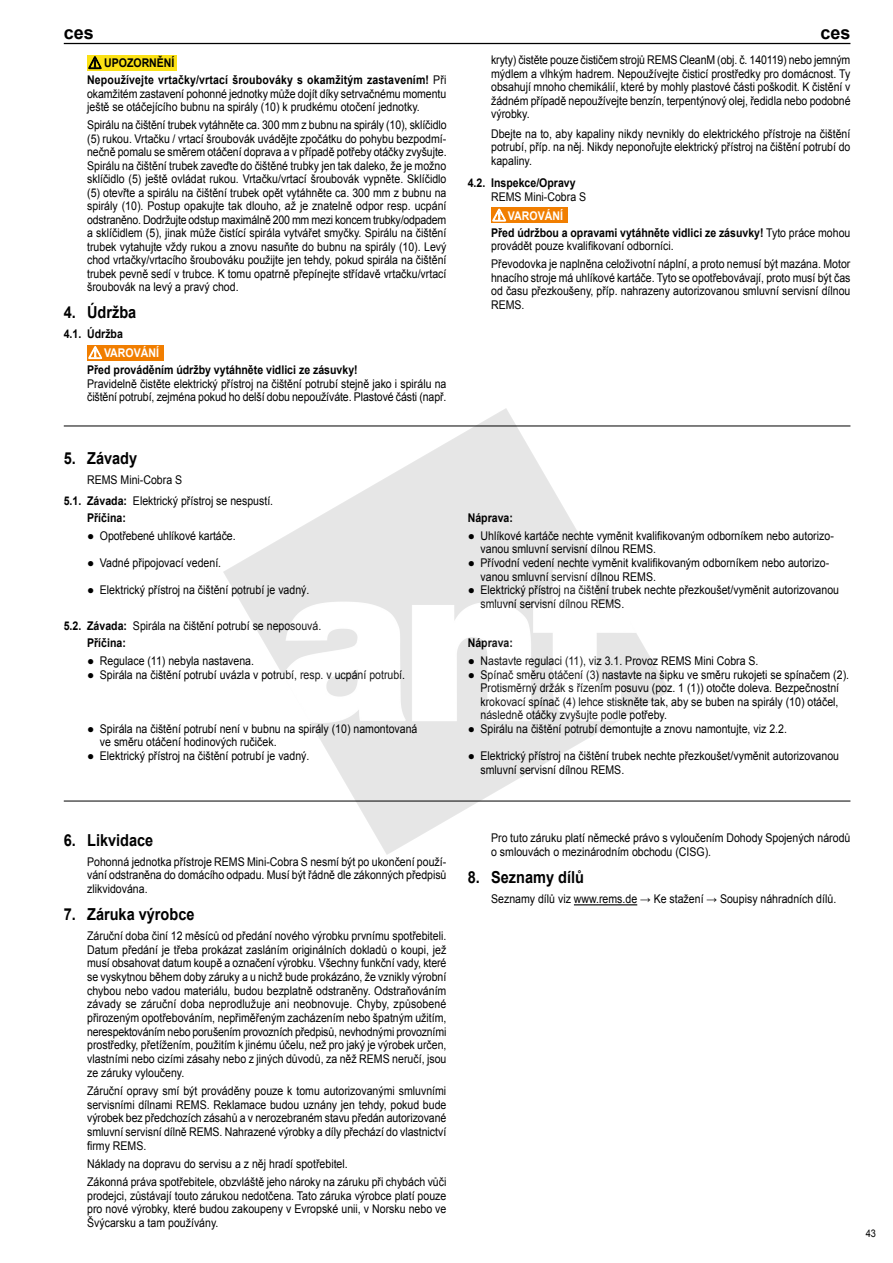
<style>
.page{position:relative;width:893px;height:1263px;background:#fff}
.page>*{position:absolute;margin:0;border:0;box-sizing:border-box;transform-origin:0 0}
.t1{font:700 18px "Arial";color:#000}
.t2{font:700 16.5px "Arial";color:#000;scale:.88 1}
.t3{font:12px/13.5px "Arial";color:#000;text-align:justify;scale:.88 1}
.t4{font:12px/13.5px "Arial";color:#000}
.t5{font:700 12px/16.8px "Arial";color:#000;scale:.88 1}
.t6{font:700 12px "Arial";color:#fff;scale:.88 1}
.t7{font:10.5px "Arial";color:#000;scale:.88 1}
.s1{font-weight:400}
.s2{color:#fff}
.s3{font-weight:700}
</style>
<div class="page">
<div style="left:87px;top:55px;width:89px;height:16px;background:#fbe115"></div>
<svg style="left:88px;top:56px;width:14px;height:13px"></svg>
<div style="left:87px;top:345px;width:77px;height:15px;background:#f17e00"></div>
<svg style="left:89px;top:346px;width:14px;height:13px"></svg>
<div style="left:491px;top:208px;width:77px;height:15px;background:#f17e00"></div>
<svg style="left:492px;top:208px;width:15px;height:13px"></svg>
<hr style="left:64px;top:43px;width:786px;height:1px;background:#000">
<hr style="left:64px;top:426px;width:786px;height:1px;background:#000">
<hr style="left:64px;top:801px;width:786px;height:1px;background:#000">
<hr style="left:574px;top:904px;width:63px;height:1px;background:#000">
<img style="left:223px;top:408px;width:447px;height:447px">
<h1 class="t1" style="left:64px;top:20px;width:32px">ces</h1>
<h1 class="t1" style="left:820px;top:20px;width:32px">ces</h1>
<p class="t5" style="left:87px;top:55px;width:410px;text-indent:17px">UPOZORNĚNÍ<br>Nepoužívejte vrtačky/vrtací šroubováky s okamžitým zastavením! <span class="s1">Při</span></p>
<p class="t3" style="left:87px;top:87px;width:410px">okamžitém zastavení pohonné jednotky může dojít díky setrvačnému momentu ještě se otáčejícího bubnu na spirály (10) k prudkému otočení jednotky.</p>
<p class="t3" style="left:87px;top:118px;width:410px">Spirálu na čištění trubek vytáhněte ca. 300 mm z bubnu na spirály (10), sklíčidlo (5) rukou. Vrtačku / vrtací šroubovák uvádějte zpočátku do pohybu bezpodmí&shy;nečně pomalu se směrem otáčení doprava a v případě potřeby otáčky zvyšujte.<br>Spirálu na čištění trubek zaveďte do čištěné trubky jen tak daleko, že je možno sklíčidlo (5) ještě ovládat rukou. Vrtačku/vrtací šroubovák vypněte. Sklíčidlo (5) otevřte a spirálu na čištění trubek opět vytáhněte ca. 300 mm z bubnu na spirály (10). Postup opakujte tak dlouho, až je znatelně odpor resp. ucpání odstraněno. Dodržujte odstup maximálně 200 mm mezi koncem trubky/odpadem a sklíčidlem (5), jinak může čistící spirála vytvářet smyčky. Spirálu na čištění trubek vytahujte vždy rukou a znovu nasuňte do bubnu na spirály (10). Levý chod vrtačky/vrtacího šroubováku použijte jen tehdy, pokud spirála na čištění trubek pevně sedí v trubce. K tomu opatrně přepínejte střídavě vrtačku/vrtací šroubovák na levý a pravý chod.</p>
<h2 class="t2" style="left:64px;top:301px;width:84px">4. Údržba</h2>
<p class="t5" style="left:64px;top:326px;width:69px">4.1. Údržba</p>
<p class="t6" style="left:104px;top:345px;width:64px">VAROVÁNÍ</p>
<p class="t5" style="left:87px;top:362px;width:309px">Před prováděním údržby vytáhněte vidlici ze zásuvky!</p>
<p class="t3" style="left:87px;top:377px;width:410px">Pravidelně čistěte elektrický přístroj na čištění potrubí stejně jako i spirálu na čištění potrubí, zejména pokud ho delší dobu nepoužíváte. Plastové části (např.</p>
<p class="t3" style="left:491px;top:53px;width:410px">kryty) čistěte pouze čističem strojů REMS CleanM (obj. č. 140119) nebo jemným mýdlem a vlhkým hadrem. Nepoužívejte čisticí prostředky pro domácnost. Ty obsahují mnoho chemikálií, které by mohly plastové části poškodit. K čistění v žádném případě nepoužívejte benzín, terpentýnový olej, ředidla nebo podobné výrobky.</p>
<p class="t3" style="left:491px;top:127px;width:410px">Dbejte na to, aby kapaliny nikdy nevnikly do elektrického přístroje na čištění potrubí, příp. na něj. Nikdy neponořujte elektrický přístroj na čištění potrubí do kapaliny.</p>
<p class="t5" style="left:468px;top:175px;width:124px">4.2. Inspekce/Opravy</p>
<p class="t3" style="left:491px;top:190px;width:110px">REMS Mini-Cobra S</p>
<p class="t5" style="left:491px;top:207px;width:410px;text-indent:17px"><span class="s2">VAROVÁNÍ<br></span>Před údržbou a opravami vytáhněte vidlici ze zásuvky! <span class="s1">Tyto práce mohou</span></p>
<p class="t3" style="left:491px;top:237px;width:410px;line-height:18px">provádět pouze kvalifikovaní odborníci.<br>Převodovka je naplněna celoživotní náplní, a proto nemusí být mazána. Motor</p>
<p class="t3" style="left:491px;top:271px;width:410px">hnacího stroje má uhlíkové kartáče. Tyto se opotřebovávají, proto musí být čas od času přezkoušeny, příp. nahrazeny autorizovanou smluvní servisní dílnou REMS.</p>
<h2 class="t2" style="left:64px;top:447px;width:85px">5. Závady</h2>
<p class="t3" style="left:64px;top:469px;width:239px;line-height:21.5px;text-indent:23px">REMS Mini-Cobra S<br><span class="s3">5.1. Závada:</span> Elektrický přístroj se nespustí.</p>
<p class="t5" style="left:87px;top:510px;width:46px">Příčina:</p>
<p class="t5" style="left:468px;top:510px;width:53px">Náprava:</p>
<p class="t4" style="left:87px;top:529px;width:150px">● Opotřebené uhlíkové kartáče.</p>
<p class="t4" style="left:480px;top:529px;width:355px;text-indent:-13px">● Uhlíkové kartáče nechte vyměnit kvalifikovaným odborníkem nebo autorizo&shy;vanou smluvní servisní dílnou REMS.</p>
<p class="t4" style="left:87px;top:556px;width:136px">● Vadné připojovací vedení.</p>
<p class="t4" style="left:480px;top:556px;width:350px;text-indent:-13px">● Přívodní vedení nechte vyměnit kvalifikovaným odborníkem nebo autorizo&shy;vanou smluvní servisní dílnou REMS.</p>
<p class="t4" style="left:87px;top:583px;width:224px">● Elektrický přístroj na čištění potrubí je vadný.</p>
<p class="t4" style="left:480px;top:583px;width:360px;text-indent:-13px">● Elektrický přístroj na čištění trubek nechte přezkoušet/vyměnit autorizovanou smluvní servisní dílnou REMS.</p>
<p class="t3" style="left:87px;top:617px;width:268px;line-height:17.2px;text-indent:-23px"><span class="s3">5.2. Závada:</span> Spirála na čištění potrubí se neposouvá.<br><span class="s3">Příčina:</span></p>
<p class="t5" style="left:468px;top:635px;width:53px">Náprava:</p>
<p class="t4" style="left:87px;top:654px;width:168px">● Regulace (11) nebyla nastavena.</p>
<p class="t4" style="left:468px;top:654px;width:292px">● Nastavte regulaci (11), viz 3.1. Provoz REMS Mini Cobra S.</p>
<p class="t4" style="left:87px;top:668px;width:319px">● Spirála na čištění potrubí uvázla v potrubí, resp. v ucpání potrubí.</p>
<p class="t4" style="left:480px;top:668px;width:370px;text-indent:-13px">● Spínač směru otáčení (3) nastavte na šipku ve směru rukojeti se spínačem (2).<br>Protisměrný držák s řízením posuvu (poz. 1 (1)) otočte doleva. Bezpečnostní krokovací spínač (4) lehce stiskněte tak, aby se buben na spirály (10) otáčel, následně otáčky zvyšujte podle potřeby.</p>
<p class="t4" style="left:100px;top:722px;width:319px;text-indent:-13px">● Spirála na čištění potrubí není v bubnu na spirály (10) namontovaná ve směru otáčení hodinových ručiček.</p>
<p class="t4" style="left:468px;top:722px;width:321px">● Spirálu na čištění potrubí demontujte a znovu namontujte, viz 2.2.</p>
<p class="t4" style="left:87px;top:749px;width:224px">● Elektrický přístroj na čištění potrubí je vadný.</p>
<p class="t4" style="left:480px;top:749px;width:360px;text-indent:-13px">● Elektrický přístroj na čištění trubek nechte přezkoušet/vyměnit autorizovanou smluvní servisní dílnou REMS.</p>
<h2 class="t2" style="left:64px;top:829px;width:103px">6. Likvidace</h2>
<p class="t3" style="left:87px;top:855px;width:410px">Pohonná jednotka přístroje REMS Mini-Cobra S nesmí být po ukončení použí&shy;vání odstraněna do domácího odpadu. Musí být řádně dle zákonných předpisů zlikvidována.</p>
<h2 class="t2" style="left:64px;top:903px;width:150px">7. Záruka výrobce</h2>
<p class="t3" style="left:87px;top:929px;width:410px">Záruční doba činí 12 měsíců od předání nového výrobku prvnímu spotřebiteli.<br>Datum předání je třeba prokázat zasláním originálních dokladů o koupi, jež musí obsahovat datum koupě a označení výrobku. Všechny funkční vady, které se vyskytnou během doby záruky a u nichž bude prokázáno, že vznikly výrobní chybou nebo vadou materiálu, budou bezplatně odstraněny. Odstraňováním závady se záruční doba neprodlužuje ani neobnovuje. Chyby, způsobené přirozeným opotřebováním, nepřiměřeným zacházením nebo špatným užitím, nerespektováním nebo porušením provozních předpisů, nevhodnými provozními prostředky, přetížením, použitím k jinému účelu, než pro jaký je výrobek určen, vlastními nebo cizími zásahy nebo z jiných důvodů, za něž REMS neručí, jsou ze záruky vyloučeny.</p>
<p class="t3" style="left:87px;top:1084px;width:410px">Záruční opravy smí být prováděny pouze k tomu autorizovanými smluvními servisními dílnami REMS. Reklamace budou uznány jen tehdy, pokud bude výrobek bez předchozích zásahů a v nerozebraném stavu předán autorizované smluvní servisní dílně REMS. Nahrazené výrobky a díly přechází do vlastnictví firmy REMS.</p>
<p class="t3" style="left:87px;top:1154px;width:410px;line-height:18.3px">Náklady na dopravu do servisu a z něj hradí spotřebitel.<br>Zákonná práva spotřebitele, obzvláště jeho nároky na záruku při chybách vůči</p>
<p class="t3" style="left:87px;top:1189px;width:410px">prodejci, zůstávají touto zárukou nedotčena. Tato záruka výrobce platí pouze pro nové výrobky, které budou zakoupeny v Evropské unii, v Norsku nebo ve Švýcarsku a tam používány.</p>
<p class="t3" style="left:491px;top:831px;width:410px">Pro tuto záruku platí německé právo s vyloučením Dohody Spojených národů o smlouvách o mezinárodním obchodu (CISG).</p>
<h2 class="t2" style="left:468px;top:866px;width:134px">8. Seznamy dílů</h2>
<p class="t3" style="left:491px;top:892px;width:394px">Seznamy dílů viz www.rems.de → Ke stažení → Soupisy náhradních dílů.</p>
<p class="t7" style="left:866px;top:1226px;width:13px">43</p>
</div>
